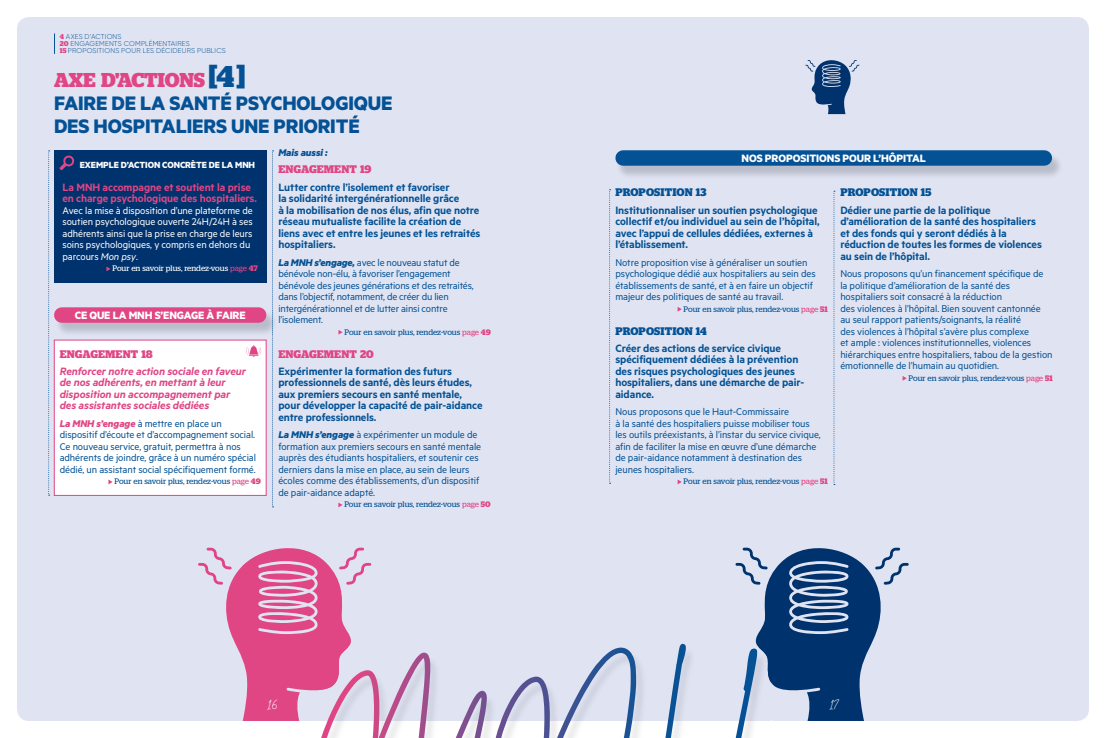
<style>
.page{position:relative;width:1106px;height:738px;background:#fff}
.page>*{position:absolute;margin:0;border:0;box-sizing:border-box;transform-origin:0 0}
.t1{font:700 22px/23px "Metric";letter-spacing:-.005em;color:#045295}
.t2{font:700 20px "Stag";letter-spacing:-.005em;color:#e04584}
.t3{font:600 12px/11.5px "Metric";letter-spacing:-.005em;color:#045295}
.t4{font:italic 600 12px/11.5px "Metric";letter-spacing:-.005em;color:#e04584}
.t5{font:600 12px/11.5px "Metric";letter-spacing:-.005em;color:#e04584}
.t6{font:700 12px "Metric";letter-spacing:-.005em;color:#fff}
.t7{font:12px "Grayscale Signature";color:#fff}
.t8{font:11px/11.5px "Metric";letter-spacing:-.005em;color:#045295}
.t9{font:11px/11.5px "Metric";letter-spacing:-.005em;color:#fff}
.t10{font:700 11px "Stag";letter-spacing:.005em;color:#045295}
.t11{font:700 11px "Stag";letter-spacing:.01em;color:#e04584}
.t12{font:italic 700 11px "Metric";letter-spacing:-.005em;color:#045295}
.t13{font:700 10px "Metric";letter-spacing:-.005em;color:#fff}
.t14{font:8px "Stag";letter-spacing:-.005em;color:#045295}
.t15{font:8px "Stag";letter-spacing:-.005em;color:#fff}
.t16{font:300 7px/7px "Gilroy";letter-spacing:.03em;color:#045295}
.s1{font-family:"Stag";font-weight:700;color:#e04584}
.s2{font-size:30px;color:#045295}
.s3{font-style:italic}
.s4{color:#e04584}
.s5{font-weight:700;color:#e04584}
.s6{font-weight:700;font-style:italic;color:#e04584}
.s7{font-weight:700;font-style:italic}
</style>
<div class="page">
<div style="left:17px;top:17px;width:1072px;height:703px;background:#e0e4f2;border-radius:12px"></div>
<div style="left:54px;top:339px;width:212px;height:156px;background:#fff"></div>
<div style="left:54px;top:150px;width:212px;height:132px;background:#00326d"></div>
<svg style="left:48px;top:150px;width:2px;height:345px"></svg>
<svg style="left:609px;top:189px;width:1px;height:294px"></svg>
<svg style="left:902px;top:376px;width:4px;height:4px"></svg>
<svg style="left:106px;top:266px;width:5px;height:5px"></svg>
<img style="left:54px;top:310px;width:220px;height:23px">
<svg style="left:272px;top:150px;width:1px;height:357px"></svg>
<div style="left:62px;top:307px;width:197px;height:15px;background:#e04584"></div>
<svg style="left:108px;top:479px;width:5px;height:5px"></svg>
<svg style="left:338px;top:330px;width:5px;height:4px"></svg>
<svg style="left:338px;top:502px;width:4px;height:5px"></svg>
<svg style="left:54px;top:34px;width:1px;height:20px"></svg>
<svg style="left:677px;top:307px;width:4px;height:4px"></svg>
<svg style="left:677px;top:479px;width:4px;height:5px"></svg>
<svg style="left:833px;top:190px;width:2px;height:293px"></svg>
<svg style="left:59px;top:155px;width:15px;height:15px"></svg>
<svg style="left:246px;top:345px;width:15px;height:11px"></svg>
<img style="left:615px;top:153px;width:445px;height:23px">
<div style="left:623px;top:150px;width:421px;height:15px;background:#045295"></div>
<svg style="left:198px;top:547px;width:173px;height:173px"></svg>
<svg style="left:735px;top:547px;width:173px;height:173px"></svg>
<svg style="left:805px;top:60px;width:54px;height:54px"></svg>
<img style="left:315px;top:646px;width:456px;height:75px">
<img style="left:315px;top:646px;width:6px;height:43px">
<img style="left:758px;top:646px;width:13px;height:36px">
<svg style="left:321px;top:643px;width:436px;height:94px"></svg>
<p class="t16" style="left:60px;top:33px;width:168px"><span class="s1">4</span> AXES D’ACTIONS<br><span class="s1">20</span> ENGAGEMENTS COMPLÉMENTAIRES<br><span class="s1">15</span>PROPOSITIONS POUR LES DÉCIDEURS PUBLICS</p>
<h2 class="t2" style="left:54px;top:68px;width:193px">AXE D'ACTIONS <span class="s2">[4 ]</span></h2>
<h1 class="t1" style="left:54px;top:91px;width:340px">FAIRE DE LA SANTÉ PSYCHOLOGIQUE<br>DES HOSPITALIERS UNE PRIORITÉ</h1>
<p class="t13" style="left:80px;top:158px;width:177px">EXEMPLE D’ACTION CONCRÈTE DE LA MNH</p>
<p class="t5" style="left:63px;top:181px;width:196px">La MNH accompagne et soutient la prise en charge psychologique des hospitaliers.</p>
<p class="t9" style="left:63px;top:204px;width:192px">Avec la mise à disposition d’une plateforme de soutien psychologique ouverte 24H/24H à ses adhérents ainsi que la prise en charge de leurs soins psychologiques, y compris en dehors du parcours <span class="s3">Mon psy</span>.</p>
<p class="t15" style="left:112px;top:264px;width:147px">Pour en savoir plus, rendez-vous <span class="s4">page</span> <span class="s5">47</span></p>
<p class="t6" style="left:75px;top:307px;width:172px">CE QUE LA MNH S’ENGAGE À FAIRE</p>
<p class="t11" style="left:60px;top:347px;width:94px">ENGAGEMENT 18</p>
<p class="t4" style="left:60px;top:365px;width:188px">Renforcer notre action sociale en faveur de nos adhérents, en mettant à leur disposition un accompagnement par des assistantes sociales dédiées</p>
<p class="t8" style="left:60px;top:417px;width:198px"><span class="s6">La MNH s’engage</span> à mettre en place un dispositif d’écoute et d’accompagnement social.<br>Ce nouveau service, gratuit, permettra à nos adhérents de joindre, grâce à un numéro spécial dédié, un assistant social spécifiquement formé.</p>
<p class="t14" style="left:114px;top:476px;width:148px">Pour en savoir plus, rendez-vous <span class="s4">page</span> <span class="s5">49</span></p>
<p class="t12" style="left:278px;top:146px;width:51px">Mais aussi :</p>
<p class="t11" style="left:278px;top:163px;width:94px">ENGAGEMENT 19</p>
<p class="t3" style="left:278px;top:181px;width:203px">Lutter contre l’isolement et favoriser<br>la solidarité intergénérationnelle grâce<br>à la mobilisation de nos élus, afin que notre réseau mutualiste facilite la création de liens avec et entre les jeunes et les retraités hospitaliers.</p>
<p class="t8" style="left:278px;top:256px;width:197px"><span class="s7">La MNH s’engage,</span> avec le nouveau statut de bénévole non-élu, à favoriser l’engagement bénévole des jeunes générations et des retraités, dans l’objectif, notamment, de créer du lien intergénérationnel et de lutter ainsi contre l’isolement.</p>
<p class="t14" style="left:344px;top:327px;width:148px">Pour en savoir plus, rendez-vous <span class="s4">page</span> <span class="s5">49</span></p>
<p class="t11" style="left:278px;top:347px;width:97px">ENGAGEMENT 20</p>
<p class="t3" style="left:278px;top:365px;width:206px">Expérimenter la formation des futurs professionnels de santé, dès leurs études, aux premiers secours en santé mentale, pour développer la capacité de pair-aidance entre professionnels.</p>
<p class="t8" style="left:278px;top:428px;width:204px"><span class="s7">La MNH s’engage</span> à expérimenter un module de formation aux premiers secours en santé mentale auprès des étudiants hospitaliers, et soutenir ces derniers dans la mise en place, au sein de leurs écoles comme des établissements, d’un dispositif de pair-aidance adapté.</p>
<p class="t14" style="left:344px;top:499px;width:148px">Pour en savoir plus, rendez-vous <span class="s4">page</span> <span class="s5">50</span></p>
<p class="t6" style="left:741px;top:151px;width:186px">NOS PROPOSITIONS POUR L’HÔPITAL</p>
<p class="t10" style="left:615px;top:186px;width:93px">PROPOSITION 13</p>
<p class="t3" style="left:615px;top:204px;width:206px">Institutionnaliser un soutien psychologique collectif et/ou individuel au sein de l’hôpital, avec l’appui de cellules dédiées, externes à l’établissement.</p>
<p class="t8" style="left:615px;top:256px;width:202px">Notre proposition vise à généraliser un soutien psychologique dédié aux hospitaliers au sein des établissements de santé, et à en faire un objectif majeur des politiques de santé au travail.</p>
<p class="t14" style="left:683px;top:304px;width:146px">Pour en savoir plus, rendez-vous <span class="s4">page</span> <span class="s5">51</span></p>
<p class="t10" style="left:615px;top:324px;width:93px">PROPOSITION 14</p>
<p class="t3" style="left:615px;top:342px;width:190px">Créer des actions de service civique spécifiquement dédiées à la prévention des risques psychologiques des jeunes hospitaliers, dans une démarche de pair&shy;aidance.</p>
<p class="t8" style="left:615px;top:405px;width:207px">Nous proposons que le Haut-Commissaire<br>à la santé des hospitaliers puisse mobiliser tous les outils préexistants, à l’instar du service civique, afin de faciliter la mise en œuvre d’une démarche de pair-aidance notamment à destination des jeunes hospitaliers.</p>
<p class="t14" style="left:683px;top:476px;width:146px">Pour en savoir plus, rendez-vous <span class="s4">page</span> <span class="s5">51</span></p>
<p class="t10" style="left:840px;top:186px;width:92px">PROPOSITION 15</p>
<p class="t3" style="left:840px;top:204px;width:203px">Dédier une partie de la politique d’amélioration de la santé des hospitaliers et des fonds qui y seront dédiés à la réduction de toutes les formes de violences au sein de l’hôpital.</p>
<p class="t8" style="left:840px;top:267px;width:214px">Nous proposons qu’un financement spécifique de la politique d’amélioration de la santé des hospitaliers soit consacré à la réduction<br>des violences à l’hôpital. Bien souvent cantonnée au seul rapport patients/soignants, la réalité<br>des violences à l’hôpital s’avère plus complexe<br>et ample : violences institutionnelles, violences hiérarchiques entre hospitaliers, tabou de la gestion émotionnelle de l’humain au quotidien.</p>
<p class="t14" style="left:908px;top:373px;width:146px">Pour en savoir plus, rendez-vous <span class="s4">page</span> <span class="s5">51</span></p>
<p class="t7" style="left:267px;top:697px;width:12px">16</p>
<p class="t7" style="left:829px;top:697px;width:12px">17</p>
</div>
